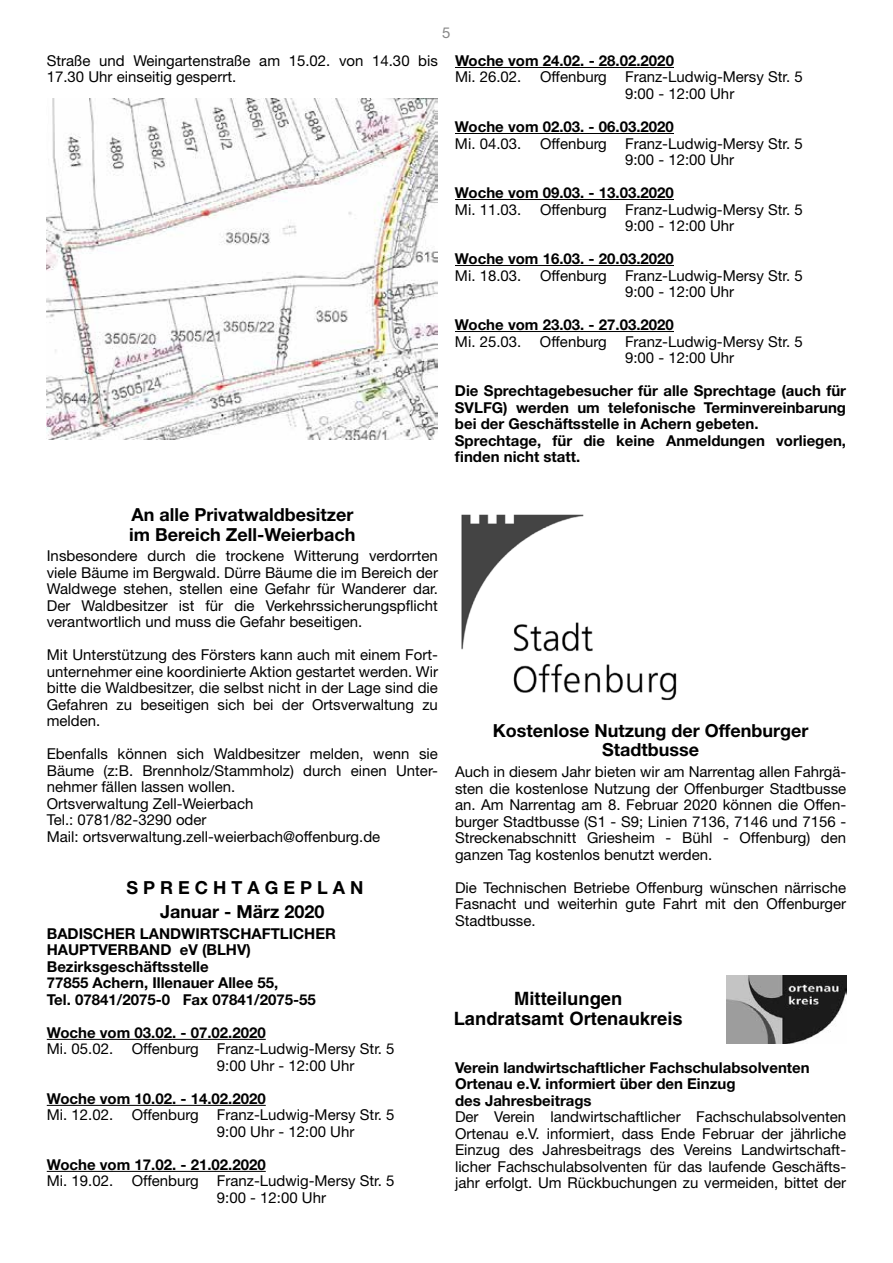
<style>
.page{position:relative;width:893px;height:1263px;background:#fff}
.page>*{position:absolute;margin:0;border:0;box-sizing:border-box;transform-origin:0 0}
.t1{font:18.3px/20.1px "Helvetica Bold OV KIQRUB";color:#000;text-align:center}
.t2{font:700 18px/19.5px "Helvetica Neue LT Std";color:#000;text-align:center}
.t3{font:15px/16.5px "Helvetica Neue LT Std";color:#000}
.t4{font:700 15px/16.5px "Helvetica Neue LT Std";color:#000}
.t5{font:15px "Helvetica Neue LT Std";color:#878787}
</style>
<div class="page">
<hr style="left:47px;top:1039px;width:219px;height:1px;background:#000">
<hr style="left:47px;top:1105px;width:219px;height:1px;background:#000">
<hr style="left:47px;top:1171px;width:219px;height:1px;background:#000">
<img style="left:47px;top:99px;width:391px;height:340px">
<hr style="left:455px;top:67px;width:219px;height:1px;background:#000">
<hr style="left:455px;top:133px;width:219px;height:1px;background:#000">
<hr style="left:455px;top:199px;width:219px;height:1px;background:#000">
<hr style="left:455px;top:265px;width:219px;height:1px;background:#000">
<hr style="left:455px;top:331px;width:219px;height:1px;background:#000">
<img style="left:461px;top:514px;width:216px;height:187px">
<img style="left:727px;top:975px;width:119px;height:68px">
<p class="t5" style="left:442px;top:24px;width:10px">5</p>
<p class="t3" style="left:47px;top:52px;width:393px">Straße und Weingartenstraße am 15.02. von 14.30 bis<br>17.30 Uhr einseitig gesperrt.</p>
<p class="t4" style="left:455px;top:52px;width:220px">Woche vom 24.02. - 28.02.2020</p>
<p class="t3" style="left:625px;top:69px;width:179px;text-indent:-170px">Mi. 26.02. Offenburg Franz-Ludwig-Mersy Str. 5<br>9:00 - 12:00 Uhr</p>
<p class="t4" style="left:455px;top:118px;width:220px">Woche vom 02.03. - 06.03.2020</p>
<p class="t3" style="left:625px;top:135px;width:179px;text-indent:-170px">Mi. 04.03. Offenburg Franz-Ludwig-Mersy Str. 5<br>9:00 - 12:00 Uhr</p>
<p class="t4" style="left:455px;top:184px;width:220px">Woche vom 09.03. - 13.03.2020</p>
<p class="t3" style="left:625px;top:201px;width:179px;text-indent:-170px">Mi. 11.03. Offenburg Franz-Ludwig-Mersy Str. 5<br>9:00 - 12:00 Uhr</p>
<p class="t4" style="left:455px;top:250px;width:220px">Woche vom 16.03. - 20.03.2020</p>
<p class="t3" style="left:625px;top:267px;width:179px;text-indent:-170px">Mi. 18.03. Offenburg Franz-Ludwig-Mersy Str. 5<br>9:00 - 12:00 Uhr</p>
<p class="t4" style="left:455px;top:316px;width:220px">Woche vom 23.03. - 27.03.2020</p>
<p class="t3" style="left:625px;top:333px;width:179px;text-indent:-170px">Mi. 25.03. Offenburg Franz-Ludwig-Mersy Str. 5<br>9:00 - 12:00 Uhr</p>
<p class="t4" style="left:455px;top:382px;width:393px">Die Sprechtagebesucher für alle Sprechtage (auch für SVLFG) werden um telefonische Terminvereinbarung bei der Geschäftsstelle in Achern gebeten.<br>Sprechtage, für die keine Anmeldungen vorliegen, finden nicht statt.</p>
<p class="t2" style="left:129px;top:504px;width:228px;text-align:left">An alle Privatwaldbesitzer im Bereich Zell-Weierbach</p>
<p class="t3" style="left:47px;top:547px;width:393px;text-align:justify">Insbesondere durch die trockene Witterung verdorrten viele Bäume im Bergwald. Dürre Bäume die im Bereich der Waldwege stehen, stellen eine Gefahr für Wanderer dar.<br>Der Waldbesitzer ist für die Verkehrssicherungspflicht verantwortlich und muss die Gefahr beseitigen.</p>
<p class="t3" style="left:47px;top:646px;width:393px;text-align:justify">Mit Unterstützung des Försters kann auch mit einem Fort&shy;unternehmer eine koordinierte Aktion gestartet werden. Wir bitte die Waldbesitzer, die selbst nicht in der Lage sind die Gefahren zu beseitigen sich bei der Ortsverwaltung zu melden.</p>
<p class="t3" style="left:47px;top:745px;width:393px">Ebenfalls können sich Waldbesitzer melden, wenn sie Bäume (z:B. Brennholz/Stammholz) durch einen Unter&shy;nehmer fällen lassen wollen.<br>Ortsverwaltung Zell-Weierbach<br>Tel.: 0781/82-3290 oder<br>Mail: ortsverwaltung.zell-weierbach@offenburg.de</p>
<p class="t2" style="left:126px;top:876px;width:239px;line-height:23.7px">S P R E C H T A G E P L A N<br>Januar - März 2020</p>
<p class="t4" style="left:47px;top:925px;width:291px">BADISCHER LANDWIRTSCHAFTLICHER<br>HAUPTVERBAND eV (BLHV)<br>Bezirksgeschäftsstelle<br>77855 Achern, Illenauer Allee 55,<br>Tel. 07841/2075-0 Fax 07841/2075-55</p>
<p class="t4" style="left:47px;top:1024px;width:220px">Woche vom 03.02. - 07.02.2020</p>
<p class="t3" style="left:217px;top:1040px;width:179px;text-indent:-170px">Mi. 05.02. Offenburg Franz-Ludwig-Mersy Str. 5<br>9:00 Uhr - 12:00 Uhr</p>
<p class="t4" style="left:47px;top:1090px;width:220px">Woche vom 10.02. - 14.02.2020</p>
<p class="t3" style="left:217px;top:1106px;width:179px;text-indent:-170px">Mi. 12.02. Offenburg Franz-Ludwig-Mersy Str. 5<br>9:00 Uhr - 12:00 Uhr</p>
<p class="t4" style="left:47px;top:1156px;width:220px">Woche vom 17.02. - 21.02.2020</p>
<p class="t3" style="left:217px;top:1172px;width:179px;text-indent:-170px">Mi. 19.02. Offenburg Franz-Ludwig-Mersy Str. 5<br>9:00 - 12:00 Uhr</p>
<p class="t2" style="left:493px;top:720px;width:317px">Kostenlose Nutzung der Offenburger<br>Stadtbusse</p>
<p class="t3" style="left:455px;top:763px;width:393px;text-align:justify">Auch in diesem Jahr bieten wir am Narrentag allen Fahrgä&shy;sten die kostenlose Nutzung der Offenburger Stadtbusse an. Am Narrentag am 8. Februar 2020 können die Offen&shy;burger Stadtbusse (S1 - S9; Linien 7136, 7146 und 7156 - Streckenabschnitt Griesheim - Bühl - Offenburg) den ganzen Tag kostenlos benutzt werden.</p>
<p class="t3" style="left:455px;top:879px;width:393px;text-align:justify">Die Technischen Betriebe Offenburg wünschen närrische Fasnacht und weiterhin gute Fahrt mit den Offenburger Stadtbusse.</p>
<p class="t1" style="left:454px;top:988px;width:231px">Mitteilungen<br>Landratsamt Ortenaukreis</p>
<p class="t4" style="left:455px;top:1059px;width:356px">Verein landwirtschaftlicher Fachschulabsolventen<br>Ortenau e.V. informiert über den Einzug<br>des Jahresbeitrags</p>
<p class="t3" style="left:455px;top:1108px;width:393px;text-align:justify">Der Verein landwirtschaftlicher Fachschulabsolventen Ortenau e.V. informiert, dass Ende Februar der jährliche Einzug des Jahresbeitrags des Vereins Landwirtschaft&shy;licher Fachschulabsolventen für das laufende Geschäfts&shy;jahr erfolgt. Um Rückbuchungen zu vermeiden, bittet der</p>
</div>
